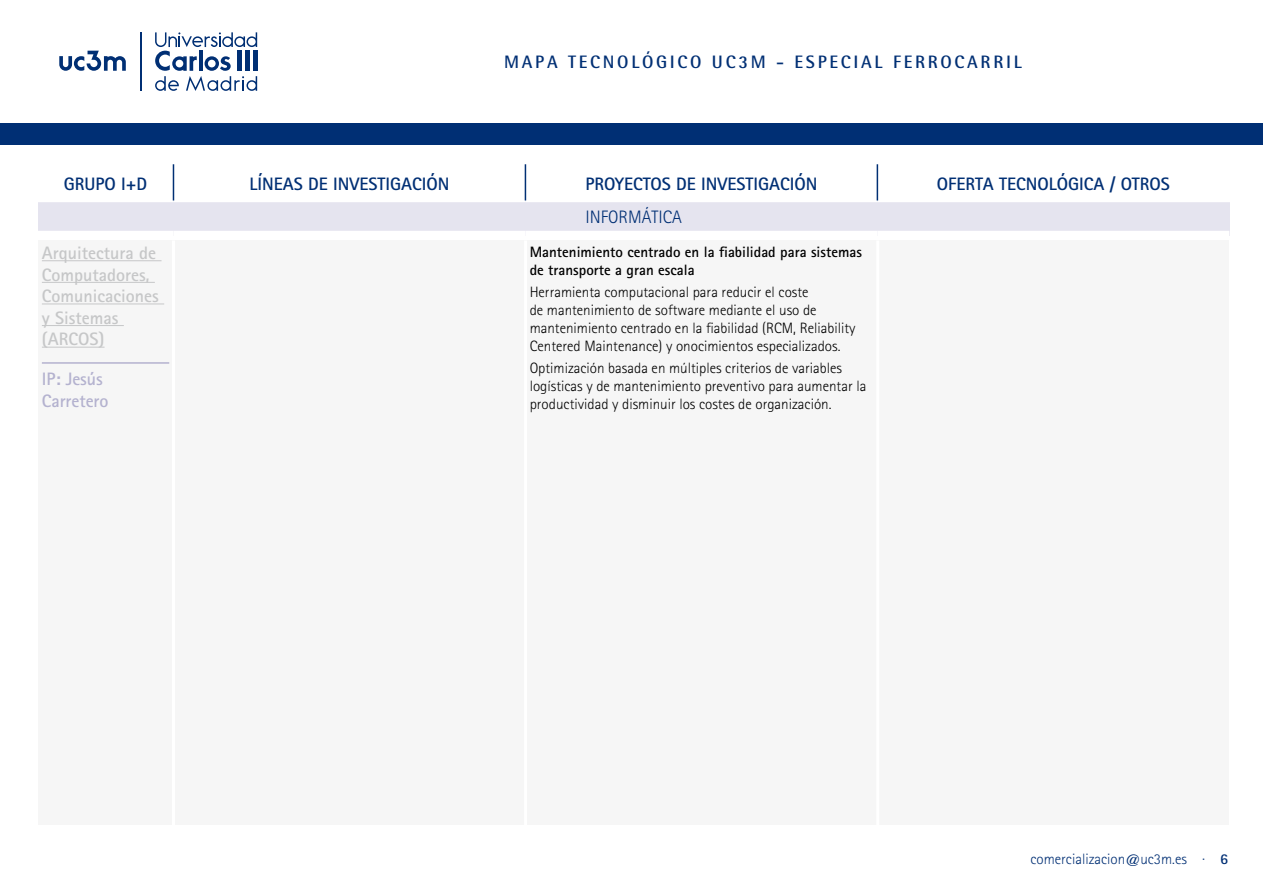
<style>
.page{position:relative;width:1263px;height:893px;background:#fff}
.page>*{position:absolute;margin:0;border:0;box-sizing:border-box;transform-origin:0 0}
.t1{font:700 18px "Rotis Sans Serif";color:#002f74}
.t2{font:700 18px/21.6px "Rotis Sans Serif";color:#c6c7c8}
.t3{font:700 18px "Rotis Semi Sans";color:#002f74}
.t4{font:700 18px/21.6px "Rotis Sans Serif";letter-spacing:-.005em;color:#b4b2cf}
.t5{font:300 18px "Rotis Sans Serif";color:#002f74}
.t6{font:300 15px/18px "Rotis Sans Serif";color:#000}
.t7{font:700 15px/18px "Rotis Sans Serif";color:#000}
.t8{font:300 15px "Rotis Sans Serif";color:#002f74}
.s1{font-weight:700}
</style>
<div class="page">
<hr style="left:140px;top:32px;width:1px;height:59px;background:#002f74">
<svg style="left:59px;top:51px;width:67px;height:20px"></svg>
<svg style="left:155px;top:32px;width:102px;height:59px"></svg>
<div style="left:0;top:123px;width:1263px;height:22px;background:#002f74"></div>
<svg style="left:172px;top:164px;width:707px;height:37px"></svg>
<div style="left:38px;top:201px;width:1191px;height:34px;background:#e5e4ef"></div>
<hr style="left:173px;top:164px;width:1px;height:37px;background:#002f74">
<hr style="left:525px;top:164px;width:1px;height:37px;background:#002f74">
<hr style="left:877px;top:164px;width:1px;height:37px;background:#002f74">
<hr style="left:37px;top:201px;width:136px;height:1px;background:#fff">
<hr style="left:173px;top:201px;width:352px;height:1px;background:#fff">
<hr style="left:525px;top:201px;width:352px;height:1px;background:#fff">
<hr style="left:877px;top:201px;width:353px;height:1px;background:#fff">
<div style="left:38px;top:231px;width:135px;height:9px;background:#fff"></div>
<div style="left:173px;top:231px;width:352px;height:9px;background:#fff"></div>
<div style="left:525px;top:231px;width:352px;height:9px;background:#fff"></div>
<div style="left:877px;top:231px;width:352px;height:9px;background:#fff"></div>
<div style="left:173px;top:240px;width:352px;height:585px;background:#f6f6f6"></div>
<div style="left:525px;top:240px;width:352px;height:585px;background:#f6f6f6"></div>
<div style="left:877px;top:240px;width:352px;height:585px;background:#f6f6f6"></div>
<div style="left:38px;top:240px;width:135px;height:585px;background:#f6f6f6"></div>
<hr style="left:42px;top:260px;width:120px;height:1px;background:#c6c7c8">
<hr style="left:42px;top:282px;width:113px;height:1px;background:#c6c7c8">
<hr style="left:42px;top:303px;width:122px;height:1px;background:#c6c7c8">
<hr style="left:42px;top:325px;width:82px;height:1px;background:#c6c7c8">
<hr style="left:42px;top:347px;width:63px;height:1px;background:#c6c7c8">
<hr style="left:42px;top:362px;width:127px;height:2px;background:#b4b2cf">
<hr style="left:172px;top:240px;width:3px;height:585px;background:#fff">
<hr style="left:524px;top:240px;width:3px;height:585px;background:#fff">
<hr style="left:876px;top:240px;width:3px;height:585px;background:#fff">
<p class="t3" style="left:504px;top:51px;width:14px">MAPA</p>
<p class="t3" style="left:568px;top:51px;width:14px">TECNOLÓGICO</p>
<p class="t3" style="left:712px;top:51px;width:95px">UC 3M - ESPECIAL</p>
<p class="t3" style="left:893px;top:51px;width:13px">FERROCARRIL</p>
<p class="t1" style="left:64px;top:172px;width:85px">GRUPO I+D</p>
<p class="t1" style="left:249px;top:172px;width:201px">LÍNEAS DE INVESTIGACIÓN</p>
<p class="t1" style="left:585px;top:172px;width:233px">PROYECTOS DE INVESTIGACIÓN</p>
<p class="t1" style="left:937px;top:172px;width:234px">OFERTA TECNOLÓGICA / OTROS</p>
<p class="t5" style="left:585px;top:207px;width:98px">INFORMÁTICA</p>
<p class="t7" style="left:530px;top:242px;width:334px">Mantenimiento centrado en la fiabilidad para sistemas de transporte a gran escala</p>
<p class="t6" style="left:530px;top:283px;width:327px">Herramienta computacional para reducir el coste<br>de mantenimiento de software mediante el uso de mantenimiento centrado en la fiabilidad (RCM, Reliability Centered Maintenance) y onocimientos especializados.</p>
<p class="t6" style="left:530px;top:359px;width:338px">Optimización basada en múltiples criterios de variables logísticas y de mantenimiento preventivo para aumentar la productividad y disminuir los costes de organización.</p>
<p class="t2" style="left:42px;top:242px;width:119px">Arquitectura de<br>Computadores,<br>Comunicaciones y Sistemas (ARCOS)</p>
<p class="t4" style="left:42px;top:368px;width:68px">IP: Jesús<br>Carretero</p>
<p class="t8" style="left:1030px;top:851px;width:199px">comercializacion@uc3m.es · <span class="s1">6</span></p>
</div>
